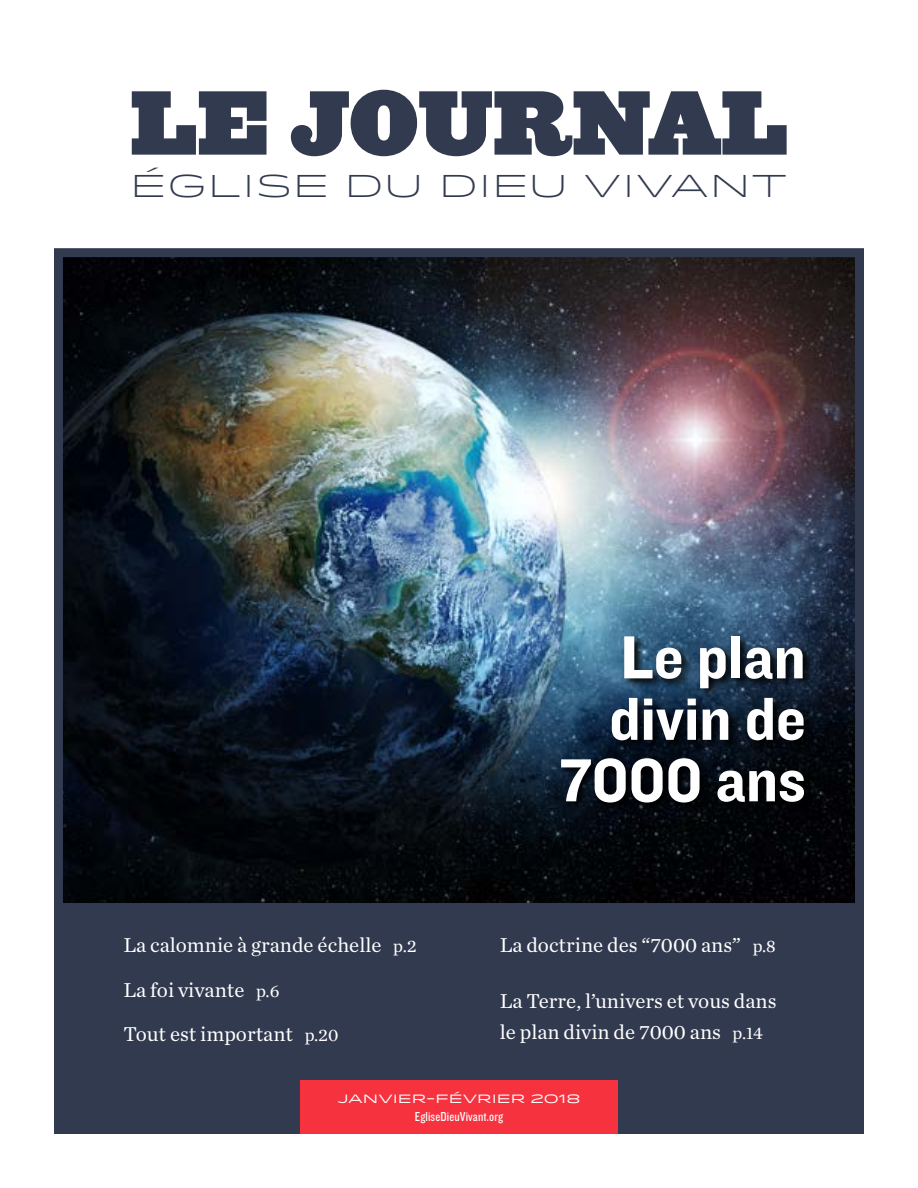
<style>
.page{position:relative;width:918px;height:1188px;background:#fff}
.page>*{position:absolute;margin:0;border:0;box-sizing:border-box;transform-origin:0 0}
.t1{font:900 84px "Ziggurat";color:#323a4f}
.t2{font:63px/61.5px "Knockout 51 Middleweight";color:#fff;text-align:right}
.t3{font:300 31.5px "Idlewild";letter-spacing:.02em;color:#323a4f}
.t4{font:21px/44.2px "Chronicle Text G1";color:#fff}
.t5{font:13.5px "Knockout 29 Junior Ltweight";letter-spacing:.01em;color:#fff}
.t6{font:12px "Idlewild";color:#fff}
.s1{font-size:18px}
</style>
<div class="page">
<div style="left:54px;top:904px;width:810px;height:230px;background:#323a4f"></div>
<img style="left:64px;top:258px;width:790px;height:644px">
<div style="left:54px;top:248px;width:810px;height:664px;border:9px solid #323a4f"></div>
<div style="left:300px;top:1080px;width:318px;height:54px;background:#f7323f"></div>
<svg style="left:558px;top:633px;width:259px;height:182px;background:#132434"></svg>
<h1 class="t1" style="left:130px;top:52px;width:659px">LE JOURNAL</h1>
<h3 class="t3" style="left:130px;top:162px;width:659px">ÉGLISE DU DIEU VIVANT</h3>
<h2 class="t2" style="left:559px;top:624px;width:248px">Le plan divin de<br>7000 ans</h2>
<p class="t4" style="left:123px;top:922px;width:295px">La calomnie à grande échelle <span class="s1">p.2<br></span>La foi vivante <span class="s1">p.6<br></span>Tout est important <span class="s1">p.20</span></p>
<p class="t4" style="left:500px;top:922px;width:278px">La doctrine des “7000 ans” <span class="s1">p.8</span></p>
<p class="t4" style="left:500px;top:984px;width:278px;line-height:31.5px">La Terre, l’univers et vous dans le plan divin de 7000 ans <span class="s1">p.14</span></p>
<p class="t6" style="left:338px;top:1090px;width:244px">JANVIER-FÉVRIER 2018</p>
<p class="t5" style="left:415px;top:1108px;width:90px">EgliseDieuVivant.org</p>
</div>
